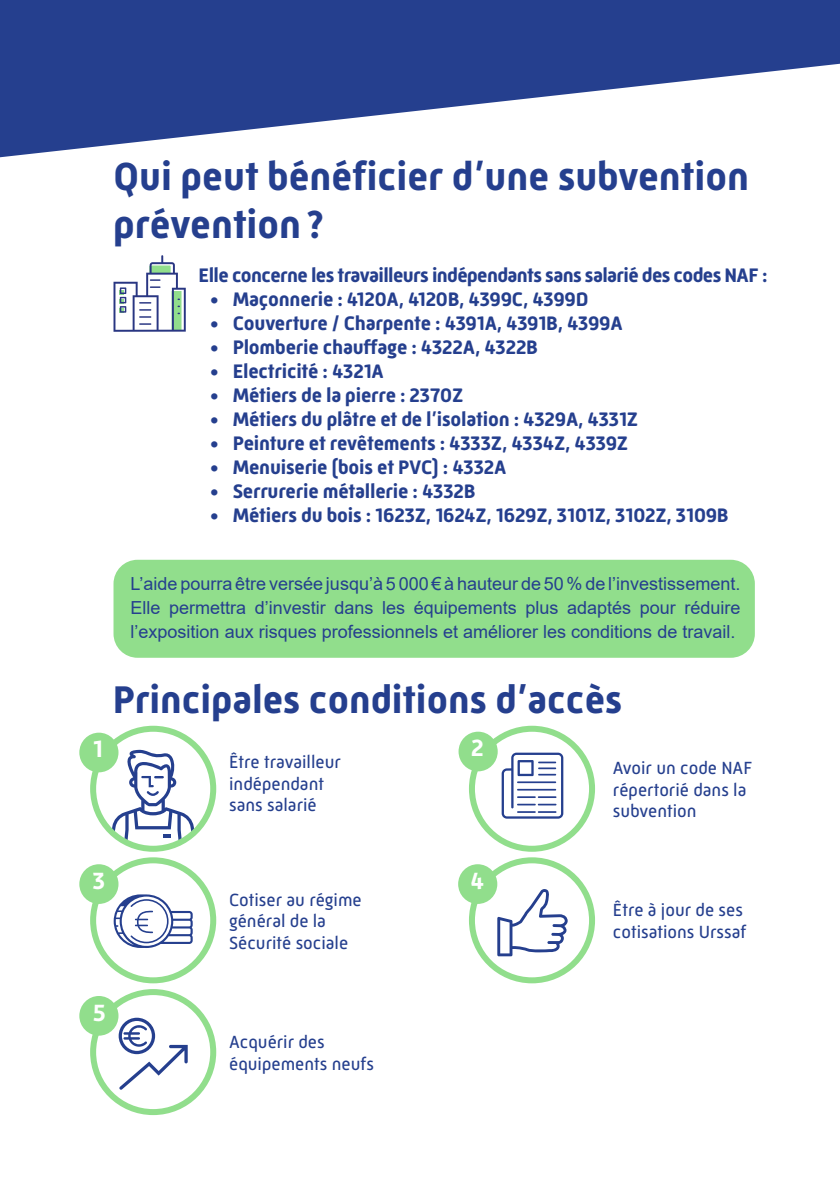
<style>
.page{position:relative;width:840px;height:1191px;background:#fff}
.page>*{position:absolute;margin:0;border:0;box-sizing:border-box;transform-origin:0 0}
.t1{font:700 40px/48px "Mic 32 New";color:#253f8e}
.t2{font:700 39.4px "Mic 32 New";color:#253f8e}
.t3{font:700 24px "Mic 32 New";color:#fff}
.t4{font:700 20px "Mic 32 New";letter-spacing:-.01em;color:#253f8e}
.t5{font:700 20px "Mic 32 New Rounded";letter-spacing:-.01em;color:#253f8e}
.t6{font:700 20px "Mic 32 New";letter-spacing:-.03em;color:#253f8e}
.t7{font:18px/24px "Arial";color:#253f8e}
.t8{font:18px/21.6px "Mic 32 New";color:#253f8e}
.s1{font-family:"Mic 32 New"}
.s2{font-family:"Mic 32 New Rounded"}
</style>
<div class="page">
<svg style="left:0;top:0;width:839px;height:157px;fill:#253f8e"></svg>
<svg style="left:114px;top:894px;width:78px;height:54px"></svg>
<div style="left:90px;top:857px;width:126px;height:126px;border:6px solid #91de8c;border-radius:50%"></div>
<div style="left:79px;top:864px;width:39px;height:40px;background:#91de8c;border-radius:50%"></div>
<div style="left:90px;top:989px;width:126px;height:126px;border:6px solid #91de8c;border-radius:50%"></div>
<div style="left:79px;top:996px;width:39px;height:39px;background:#91de8c;border-radius:50%"></div>
<svg style="left:119px;top:1017px;width:69px;height:72px"></svg>
<div style="left:468px;top:857px;width:126px;height:126px;border:6px solid #91de8c;border-radius:50%"></div>
<div style="left:458px;top:864px;width:39px;height:40px;background:#91de8c;border-radius:50%"></div>
<svg style="left:497px;top:889px;width:70px;height:67px"></svg>
<div style="left:468px;top:725px;width:126px;height:126px;border:6px solid #91de8c;border-radius:50%"></div>
<svg style="left:501px;top:752px;width:62px;height:66px"></svg>
<div style="left:458px;top:731px;width:39px;height:40px;background:#91de8c;border-radius:50%"></div>
<svg style="left:113px;top:255px;width:73px;height:77px"></svg>
<div style="left:113px;top:560px;width:641px;height:98px;background:#91de8c;border-radius:24px"></div>
<svg style="left:112px;top:749px;width:82px;height:92px"></svg>
<div style="left:90px;top:725px;width:126px;height:126px;border:6px solid #91de8c;border-radius:50%"></div>
<div style="left:79px;top:732px;width:39px;height:40px;background:#91de8c;border-radius:50%"></div>
<p class="t1" style="left:113px;top:152px;width:636px">Qui peut bénéficier d’une subvention prévention?</p>
<p class="t6" style="left:198px;top:263px;width:570px">Elle concerne les travailleurs indépendants sans salarié des codes NAF :</p>
<p class="t5" style="left:210px;top:287px;width:379px"><span class="s1">• Maçonnerie :</span> 4120A, 4120B, 4399C, 4399D</p>
<p class="t4" style="left:210px;top:311px;width:414px">• Couverture / Charpente : <span class="s2">4391A, 4391B, 4399A</span></p>
<p class="t4" style="left:210px;top:335px;width:329px">• Plomberie chauffage : <span class="s2">4322A, 4322B</span></p>
<p class="t4" style="left:210px;top:359px;width:175px">• Electricité : <span class="s2">4321A</span></p>
<p class="t4" style="left:210px;top:383px;width:255px">• Métiers de la pierre : <span class="s2">2370Z</span></p>
<p class="t4" style="left:210px;top:407px;width:429px">• Métiers du plâtre et de l’isolation : <span class="s2">4329A, 4331Z</span></p>
<p class="t4" style="left:210px;top:431px;width:419px">• Peinture et revêtements : <span class="s2">4333Z, 4334Z, 4339Z</span></p>
<p class="t4" style="left:210px;top:455px;width:298px">• Menuiserie (bois et PVC) : <span class="s2">4332A</span></p>
<p class="t4" style="left:210px;top:479px;width:267px">• Serrurerie métallerie : <span class="s2">4332B</span></p>
<p class="t5" style="left:210px;top:503px;width:520px"><span class="s1">• Métiers du bois :</span> 1623Z, 1624Z, 1629Z, 3101Z, 3102Z, 3109B</p>
<p class="t7" style="left:130px;top:572px;width:611px">L’aide pourra être versée jusqu’à 5 000 € à hauteur de 50 % de l’investissement.</p>
<p class="t7" style="left:130px;top:596px;width:611px">Elle permettra d’investir dans les équipements plus adaptés pour réduire l’exposition aux risques professionnels et améliorer les conditions de travail.</p>
<p class="t3" style="left:93px;top:734px;width:11px">1</p>
<p class="t2" style="left:113px;top:677px;width:510px">Principales conditions d’accès</p>
<p class="t8" style="left:229px;top:751px;width:113px">Être travailleur indépendant sans salarié</p>
<p class="t3" style="left:471px;top:734px;width:14px">2</p>
<p class="t8" style="left:612px;top:757px;width:141px">Avoir un code NAF répertorié dans la subvention</p>
<p class="t3" style="left:93px;top:867px;width:14px">3</p>
<p class="t8" style="left:229px;top:888px;width:134px">Cotiser au régime général de la<br>Sécurité sociale</p>
<p class="t3" style="left:470px;top:867px;width:15px">4</p>
<p class="t8" style="left:612px;top:899px;width:135px">Être à jour de ses cotisations Urssaf</p>
<p class="t3" style="left:93px;top:998px;width:14px">5</p>
<p class="t8" style="left:229px;top:1031px;width:146px">Acquérir des équipements neufs</p>
</div>
